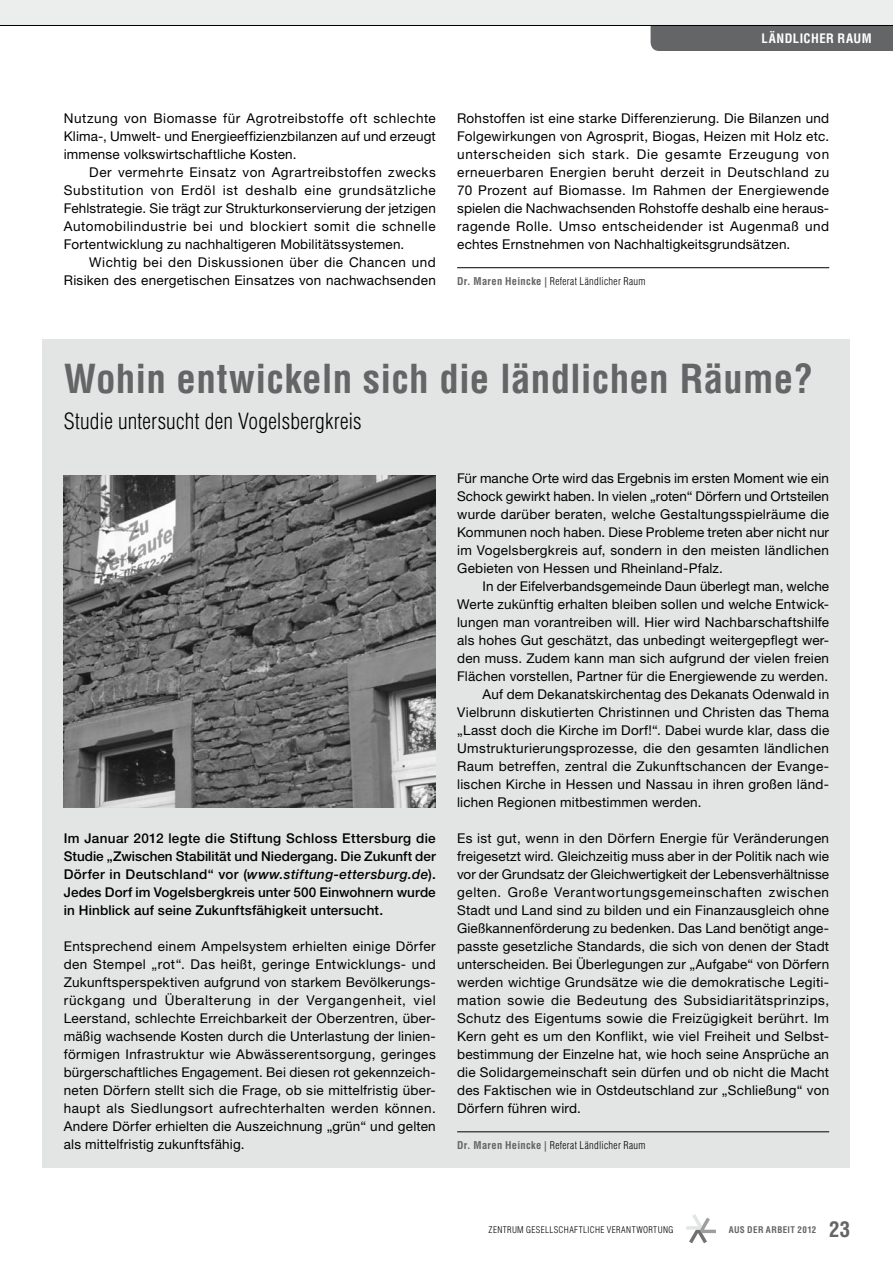
<style>
.page{position:relative;width:893px;height:1263px;background:#fff}
.page>*{position:absolute;margin:0;border:0;box-sizing:border-box;transform-origin:0 0}
.t1{font:700 condensed 39px "Helvetica";letter-spacing:.005em;color:#646567}
.t2{font:300 condensed 21.75px "Helvetica";letter-spacing:.005em;color:#000}
.t3{font:700 condensed 21px "Helvetica";color:#646567}
.t4{font:13.5px/18px "Helvetica Neue LT";letter-spacing:.015em;color:#000;text-align:justify}
.t5{font:500 13.5px/18px "Helvetica Neue LT";letter-spacing:.015em;color:#000;text-align:justify}
.t6{font:700 condensed 12.75px "Helvetica";letter-spacing:.035em;color:#fff}
.t7{font:300 condensed 10.5px "Helvetica";letter-spacing:.025em;color:#000}
.t8{font:300 condensed 9px "Helvetica";letter-spacing:.04em;color:#000}
.t9{font:700 condensed 9px "Helvetica";letter-spacing:.045em;color:#646567}
.s1{font-weight:700;color:#646567}
.s2{font-style:italic}
</style>
<div class="page">
<div style="left:43px;top:339px;width:807px;height:828px;background:#e3e4e4"></div>
<svg style="left:686px;top:1214px;width:30px;height:29px"></svg>
<img style="left:64px;top:475px;width:372px;height:332px">
<hr style="left:457px;top:267px;width:372px;height:1px;background:#000">
<hr style="left:457px;top:1131px;width:372px;height:1px;background:#000">
<div style="left:651px;top:26px;width:242px;height:25px;background:#646567"></div>
<div style="left:0;top:0;width:893px;height:25px;background:#eceded"></div>
<hr style="left:0;top:25px;width:893px;height:1px;background:#000">
<p class="t6" style="left:761px;top:30px;width:112px">Ländlicher Raum</p>
<p class="t4" style="left:64px;top:109px;width:374px">Nutzung von Biomasse für Agrotreibstoffe oft schlechte Klima-, Umwelt- und Energieeffizienzbilanzen auf und erzeugt immense volkswirtschaftliche Kosten.</p>
<p class="t4" style="left:64px;top:163px;width:374px;text-indent:26px">Der vermehrte Einsatz von Agrartreibstoffen zwecks Substitution von Erdöl ist deshalb eine grundsätzliche Fehlstrategie. Sie trägt zur Strukturkonservierung der jetzigen Automobilindustrie bei und blockiert somit die schnelle Fortentwicklung zu nachhaltigeren Mobilitätssystemen.</p>
<p class="t4" style="left:64px;top:253px;width:374px;text-align:right">Wichtig bei den Diskussionen über die Chancen und<br>Risiken des energetischen Einsatzes von nachwachsenden</p>
<p class="t4" style="left:457px;top:109px;width:374px">Rohstoffen ist eine starke Differenzierung. Die Bilanzen und Folgewirkungen von Agrosprit, Biogas, Heizen mit Holz etc. unterscheiden sich stark. Die gesamte Erzeugung von erneuerbaren Energien beruht derzeit in Deutschland zu 70 Prozent auf Biomasse. Im Rahmen der Energiewende spielen die Nachwachsenden Rohstoffe deshalb eine heraus&shy;ragende Rolle. Umso entscheidender ist Augenmaß und echtes Ernstnehmen von Nachhaltigkeitsgrundsätzen.</p>
<p class="t7" style="left:457px;top:275px;width:190px"><span class="s1">Dr. Maren Heincke |</span> Referat Ländlicher Raum</p>
<h1 class="t1" style="left:64px;top:354px;width:751px">Wohin entwickeln sich die ländlichen Räume?</h1>
<h2 class="t2" style="left:64px;top:408px;width:299px">Studie untersucht den Vogelsbergkreis</h2>
<p class="t5" style="left:64px;top:829px;width:374px">Im Januar 2012 legte die Stiftung Schloss Ettersburg die Studie „Zwischen Stabilität und Niedergang. Die Zukunft der Dörfer in Deutschland“ vor (<span class="s2">www.stiftung-ettersburg.de</span>).<br>Jedes Dorf im Vogelsbergkreis unter 500 Einwohnern wurde in Hinblick auf seine Zukunftsfähigkeit untersucht.</p>
<p class="t4" style="left:64px;top:937px;width:374px">Entsprechend einem Ampelsystem erhielten einige Dörfer den Stempel „rot“. Das heißt, geringe Entwicklungs- und Zukunftsperspektiven aufgrund von starkem Bevölkerungs&shy;rückgang und Überalterung in der Vergangenheit, viel Leerstand, schlechte Erreichbarkeit der Oberzentren, über&shy;mäßig wachsende Kosten durch die Unterlastung der linien&shy;förmigen Infrastruktur wie Abwässerentsorgung, geringes bürgerschaftliches Engagement. Bei diesen rot gekennzeich&shy;neten Dörfern stellt sich die Frage, ob sie mittelfristig über&shy;haupt als Siedlungsort aufrechterhalten werden können.<br>Andere Dörfer erhielten die Auszeichnung „grün“ und gelten als mittelfristig zukunftsfähig.</p>
<p class="t4" style="left:457px;top:469px;width:374px">Für manche Orte wird das Ergebnis im ersten Moment wie ein Schock gewirkt haben. In vielen „roten“ Dörfern und Ortsteilen wurde darüber beraten, welche Gestaltungsspielräume die Kommunen noch haben. Diese Probleme treten aber nicht nur im Vogelsbergkreis auf, sondern in den meisten ländlichen Gebieten von Hessen und Rheinland-Pfalz.</p>
<p class="t4" style="left:483px;top:577px;width:348px">In der Eifelverbandsgemeinde Daun überlegt man, welche</p>
<p class="t4" style="left:457px;top:595px;width:372px">Werte zukünftig erhalten bleiben sollen und welche Entwick-</p>
<p class="t4" style="left:457px;top:613px;width:374px">lungen man vorantreiben will. Hier wird Nachbarschaftshilfe</p>
<p class="t4" style="left:457px;top:631px;width:374px">als hohes Gut geschätzt, das unbedingt weitergepflegt wer-</p>
<p class="t4" style="left:457px;top:649px;width:374px">den muss. Zudem kann man sich aufgrund der vielen freien</p>
<p class="t4" style="left:457px;top:667px;width:372px">Flächen vorstellen, Partner für die Energiewende zu werden.</p>
<p class="t4" style="left:483px;top:685px;width:348px">Auf dem Dekanatskirchentag des Dekanats Odenwald in</p>
<p class="t4" style="left:457px;top:703px;width:373px">Vielbrunn diskutierten Christinnen und Christen das Thema</p>
<p class="t4" style="left:457px;top:721px;width:374px">„Lasst doch die Kirche im Dorf!“. Dabei wurde klar, dass die</p>
<p class="t4" style="left:457px;top:739px;width:373px">Umstrukturierungsprozesse, die den gesamten ländlichen</p>
<p class="t4" style="left:457px;top:757px;width:372px">Raum betreffen, zentral die Zukunftschancen der Evange-</p>
<p class="t4" style="left:457px;top:775px;width:374px">lischen Kirche in Hessen und Nassau in ihren großen länd-</p>
<p class="t4" style="left:457px;top:793px;width:246px">lichen Regionen mitbestimmen werden.</p>
<p class="t4" style="left:457px;top:829px;width:374px">Es ist gut, wenn in den Dörfern Energie für Veränderungen freigesetzt wird. Gleichzeitig muss aber in der Politik nach wie vor der Grundsatz der Gleichwertigkeit der Lebensverhältnisse gelten. Große Verantwortungsgemeinschaften zwischen Stadt und Land sind zu bilden und ein Finanzausgleich ohne Gießkannenförderung zu bedenken. Das Land benötigt ange&shy;passte gesetzliche Standards, die sich von denen der Stadt unterscheiden. Bei Überlegungen zur „Aufgabe“ von Dörfern werden wichtige Grundsätze wie die demokratische Legiti&shy;mation sowie die Bedeutung des Subsidiaritätsprinzips, Schutz des Eigentums sowie die Freizügigkeit berührt. Im Kern geht es um den Konflikt, wie viel Freiheit und Selbst&shy;bestimmung der Einzelne hat, wie hoch seine Ansprüche an die Solidargemeinschaft sein dürfen und ob nicht die Macht des Faktischen wie in Ostdeutschland zur „Schließung“ von Dörfern führen wird.</p>
<p class="t7" style="left:457px;top:1139px;width:190px"><span class="s1">Dr. Maren Heincke |</span> Referat Ländlicher Raum</p>
<p class="t8" style="left:489px;top:1224px;width:185px">Zentrum Gesellschaftliche Verantwortung</p>
<p class="t9" style="left:729px;top:1224px;width:89px">Aus der Arbeit 2012</p>
<h3 class="t3" style="left:829px;top:1216px;width:23px">23</h3>
</div>
